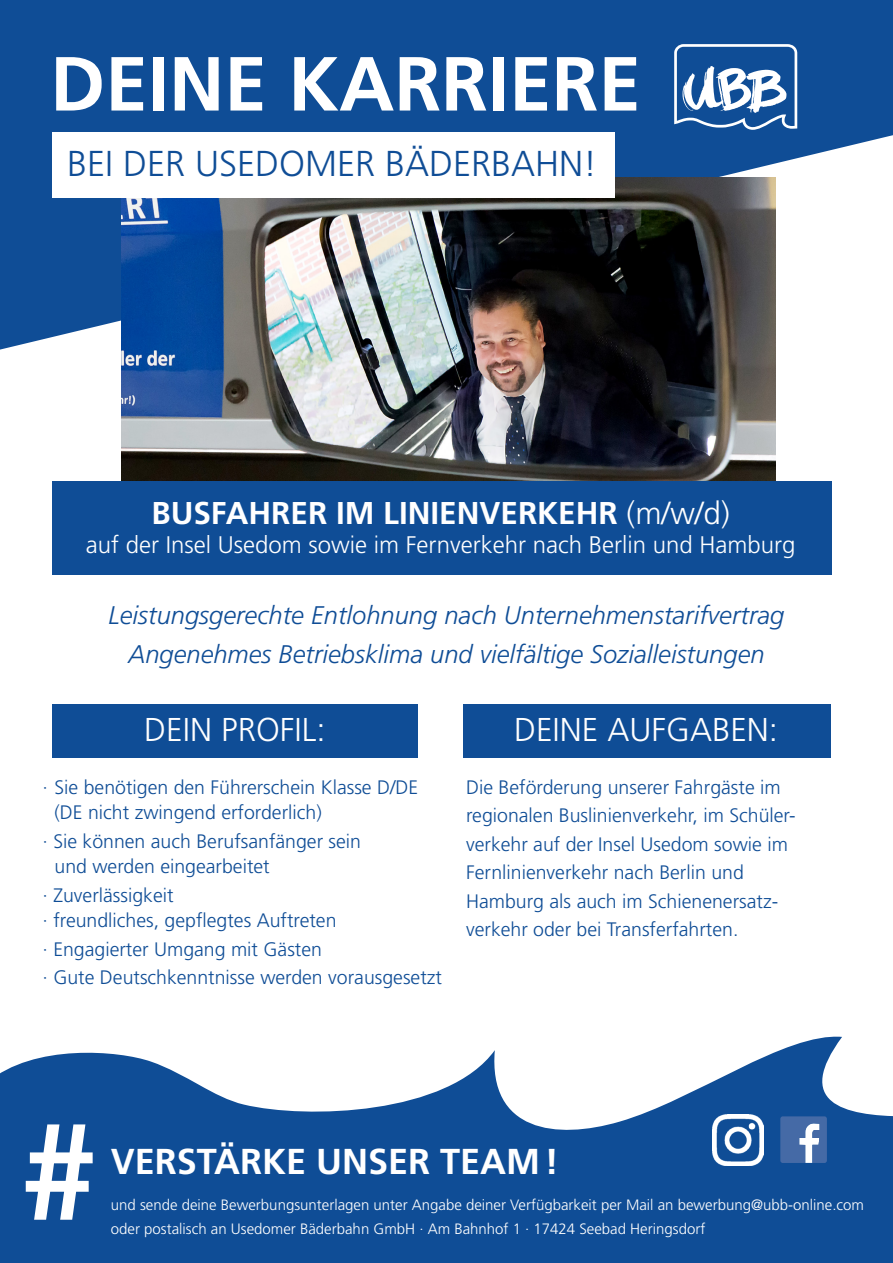
<style>
.page{position:relative;width:893px;height:1263px;background:#fff}
.page>*{position:absolute;margin:0;border:0;box-sizing:border-box;transform-origin:0 0}
.t1{font:700 136.5px "Frutiger LT Com";color:#fff}
.t2{font:700 76.5px "Frutiger LT Com";color:#fff}
.t3{font:300 36px "Frutiger LT Pro";color:#0f4d96}
.t4{font:700 36px "Frutiger LT Com";color:#fff}
.t5{font:300 33px "Frutiger LT Pro";color:#fff}
.t6{font:700 31.5px "Frutiger LT Com";color:#fff}
.t7{font:italic 300 25.5px "Frutiger LT Pro";color:#0f4d96}
.t8{font:300 24px "Frutiger LT Pro";color:#fff}
.t9{font:300 19.5px "Frutiger LT Pro";color:#0f4d96}
.t10{font:300 15px "Frutiger LT Pro";color:#fff}
.s1{font-family:"Frutiger LT Pro";font-weight:300}
</style>
<div class="page">
<svg style="left:0;top:0;width:893px;height:350px;fill:#0f4d96"></svg>
<img style="left:121px;top:177px;width:654px;height:304px">
<div style="left:52px;top:481px;width:779px;height:93px;background:#0f4d96"></div>
<svg style="left:0;top:1036px;width:893px;height:227px;fill:#0f4d96"></svg>
<svg style="left:674px;top:44px;width:123px;height:86px"></svg>
<div style="left:52px;top:132px;width:562px;height:66px;background:#fff"></div>
<svg style="left:780px;top:1116px;width:47px;height:47px"></svg>
<img style="left:712px;top:1114px;width:52px;height:51px">
<div style="left:52px;top:705px;width:366px;height:53px;background:#0f4d96"></div>
<div style="left:463px;top:705px;width:368px;height:53px;background:#0f4d96"></div>
<p class="t2" style="left:50px;top:39px;width:592px">DEINE KARRIERE</p>
<p class="t3" style="left:67px;top:143px;width:532px">BEI DER USEDOMER BÄDERBAHN!</p>
<p class="t6" style="left:151px;top:494px;width:580px">BUSFAHRER IM LINIENVERKEHR <span class="s1">(m/w/d)</span></p>
<p class="t8" style="left:86px;top:530px;width:711px">auf der Insel Usedom sowie im Fernverkehr nach Berlin und Hamburg</p>
<p class="t7" style="left:109px;top:600px;width:677px">Leistungsgerechte Entlohnung nach Unternehmenstarifvertrag</p>
<p class="t7" style="left:128px;top:639px;width:638px">Angenehmes Betriebsklima und vielfältige Sozialleistungen</p>
<p class="t5" style="left:144px;top:711px;width:183px">DEIN PROFIL:</p>
<p class="t5" style="left:514px;top:711px;width:266px">DEINE AUFGABEN:</p>
<p class="t9" style="left:43px;top:776px;width:377px">· Sie benötigen den Führerschein Klasse D/DE</p>
<p class="t9" style="left:55px;top:801px;width:269px">(DE nicht zwingend erforderlich)</p>
<p class="t9" style="left:43px;top:830px;width:320px">· Sie können auch Berufsanfänger sein</p>
<p class="t9" style="left:55px;top:855px;width:217px">und werden eingearbeitet</p>
<p class="t9" style="left:43px;top:884px;width:133px">· Zuverlässigkeit</p>
<p class="t9" style="left:43px;top:909px;width:296px">· freundliches, gepflegtes Auftreten</p>
<p class="t9" style="left:43px;top:938px;width:281px">· Engagierter Umgang mit Gästen</p>
<p class="t9" style="left:43px;top:966px;width:401px">· Gute Deutschkenntnisse werden vorausgesetzt</p>
<p class="t9" style="left:466px;top:776px;width:316px">Die Beförderung unserer Fahrgäste im</p>
<p class="t9" style="left:466px;top:804px;width:331px">regionalen Buslinienverkehr, im Schüler-</p>
<p class="t9" style="left:466px;top:833px;width:323px">verkehr auf der Insel Usedom sowie im</p>
<p class="t9" style="left:466px;top:861px;width:279px">Fernlinienverkehr nach Berlin und</p>
<p class="t9" style="left:466px;top:890px;width:314px">Hamburg als auch im Schienenersatz-</p>
<p class="t9" style="left:466px;top:918px;width:274px">verkehr oder bei Transferfahrten.</p>
<p class="t1" style="left:21px;top:1092px;width:77px">#</p>
<p class="t4" style="left:111px;top:1140px;width:449px">VERSTÄRKE UNSER TEAM!</p>
<p class="t10" style="left:111px;top:1196px;width:755px">und sende deine Bewerbungsunterlagen unter Angabe deiner Verfügbarkeit per Mail an bewerbung@ubb-online.com</p>
<p class="t10" style="left:111px;top:1220px;width:596px">oder postalisch an Usedomer Bäderbahn GmbH · Am Bahnhof 1 · 17424 Seebad Heringsdorf</p>
</div>
